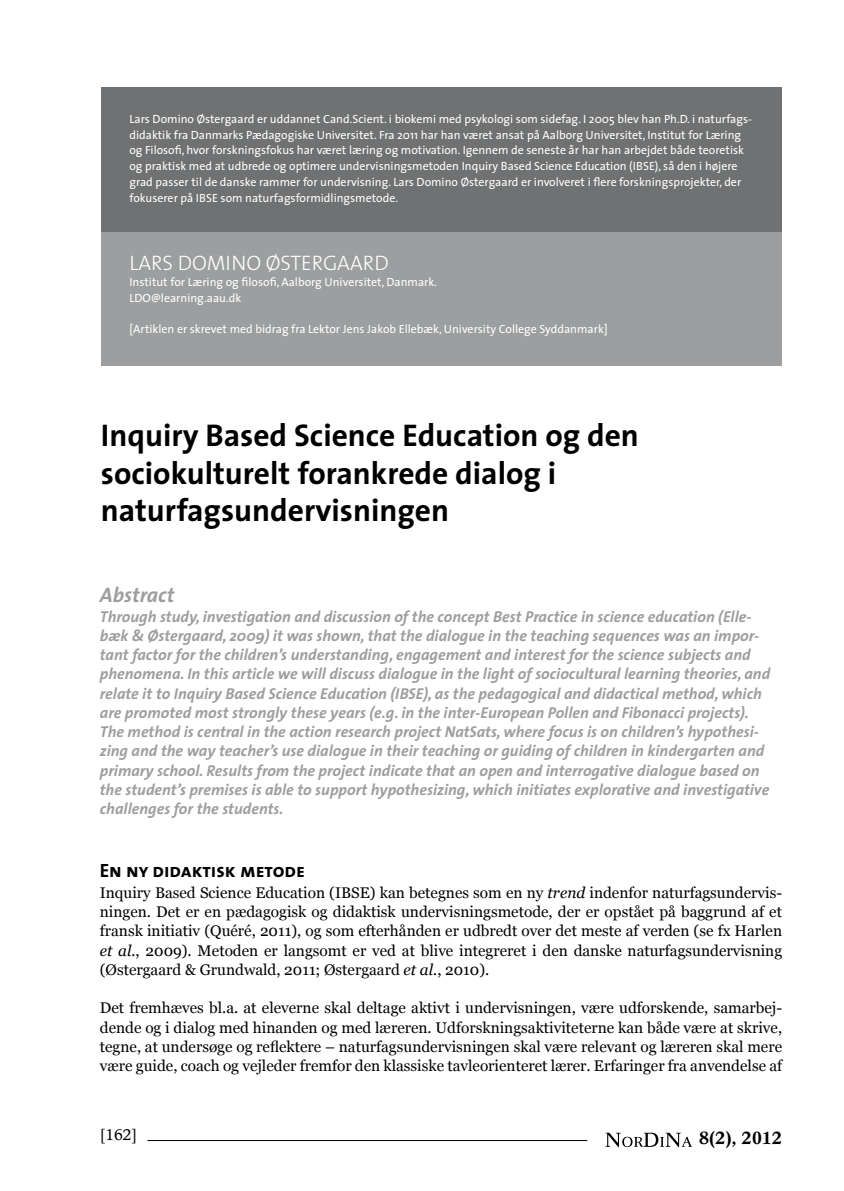
<style>
.page{position:relative;width:844px;height:1191px;background:#fff}
.page>*{position:absolute;margin:0;border:0;box-sizing:border-box;transform-origin:0 0}
.t1{font:700 31.5px/37.8px "The Sans";color:#000}
.t2{font:21px "The Sans Light Caps";color:#fff}
.t3{font:italic 700 21px "The Sans";color:#9c9e9f}
.t4{font:19.25px "The Sans Bold Caps";color:#000}
.t5{font:500 17.5px "Concorde BE";color:#000}
.t6{font:italic 700 15.75px/19.2px "The Sans";color:#9c9e9f}
.t7{font:15.4px/19.2px "Georgia";color:#000;text-align:justify}
.t8{font:15.4px "Concorde BE";color:#000}
.t9{font:11.9px/15.8px "The Sans";color:#fff}
.s1{font-style:italic}
</style>
<div class="page">
<hr style="left:147px;top:1140px;width:440px;height:1px;background:#000">
<svg style="left:605px;top:1132px;width:86px;height:15px"></svg>
<div style="left:101px;top:87px;width:681px;height:163px;background:#707172"></div>
<div style="left:101px;top:231px;width:681px;height:134px;background:#9c9e9f"></div>
<p class="t9" style="left:129px;top:111px;width:624px">Lars Domino Østergaard er uddannet Cand.Scient. i biokemi med psykologi som sidefag. I 2005 blev han Ph.D. i naturfags&shy;didaktik fra Danmarks Pædagogiske Universitet. Fra 2011 har han været ansat på Aalborg Universitet, Institut for Læring og Filosofi, hvor forskningsfokus har været læring og motivation. Igennem de seneste år har han arbejdet både teoretisk og praktisk med at udbrede og optimere undervisningsmetoden Inquiry Based Science Education (IBSE), så den i højere grad passer til de danske rammer for undervisning. Lars Domino Østergaard er involveret i flere forskningsprojekter, der fokuserer på IBSE som naturfagsformidlingsmetode.</p>
<h2 class="t2" style="left:129px;top:246px;width:261px">LARS DOMINO ØSTERGAARD</h2>
<p class="t9" style="left:129px;top:274px;width:309px">Institut for Læring og filosofi, Aalborg Universitet, Danmark.<br>LDO@learning.aau.dk</p>
<p class="t9" style="left:129px;top:321px;width:479px">[Artiklen er skrevet med bidrag fra Lektor Jens Jakob Ellebæk, University College Syddanmark]</p>
<h1 class="t1" style="left:101px;top:415px;width:539px">Inquiry Based Science Education og den sociokulturelt forankrede dialog i naturfagsundervisningen</h1>
<h2 class="t3" style="left:100px;top:577px;width:76px">Abstract</h2>
<p class="t6" style="left:100px;top:606px;width:671px">Through study, investigation and discussion of the concept Best Practice in science education (Elle&shy;bæk &amp; Østergaard, 2009) it was shown, that the dialogue in the teaching sequences was an impor&shy;tant factor for the children’s understanding, engagement and interest for the science subjects and phenomena. In this article we will discuss dialogue in the light of sociocultural learning theories, and relate it to Inquiry Based Science Education (IBSE), as the pedagogical and didactical method, which are promoted most strongly these years (e.g. in the inter-European Pollen and Fibonacci projects).<br>The method is central in the action research project NatSats, where focus is on children’s hypothesi&shy;zing and the way teacher’s use dialogue in their teaching or guiding of children in kindergarten and primary school. Results from the project indicate that an open and interrogative dialogue based on the student’s premises is able to support hypothesizing, which initiates explorative and investigative challenges for the students.</p>
<p class="t4" style="left:100px;top:854px;width:206px">En ny didaktisk metode</p>
<p class="t7" style="left:100px;top:883px;width:683px">Inquiry Based Science Education (IBSE) kan betegnes som en ny <span class="s1">trend</span> indenfor naturfagsundervis&shy;ningen. Det er en pædagogisk og didaktisk undervisningsmetode, der er opstået på baggrund af et fransk initiativ (Quéré, 2011), og som efterhånden er udbredt over det meste af verden (se fx Harlen <span class="s1">et al.</span>, 2009). Metoden er langsomt er ved at blive integreret i den danske naturfagsundervisning (Østergaard &amp; Grundwald, 2011; Østergaard <span class="s1">et al.</span>, 2010).</p>
<p class="t7" style="left:100px;top:998px;width:683px">Det fremhæves bl.a. at eleverne skal deltage aktivt i undervisningen, være udforskende, samarbej&shy;dende og i dialog med hinanden og med læreren. Udforskningsaktiviteterne kan både være at skrive, tegne, at undersøge og reflektere – naturfagsundervisningen skal være relevant og læreren skal mere være guide, coach og vejleder fremfor den klassiske tavleorienteret lærer. Erfaringer fra anvendelse af</p>
<p class="t8" style="left:100px;top:1125px;width:39px">[162]</p>
<p class="t5" style="left:699px;top:1127px;width:84px">8(2), 2012</p>
</div>
